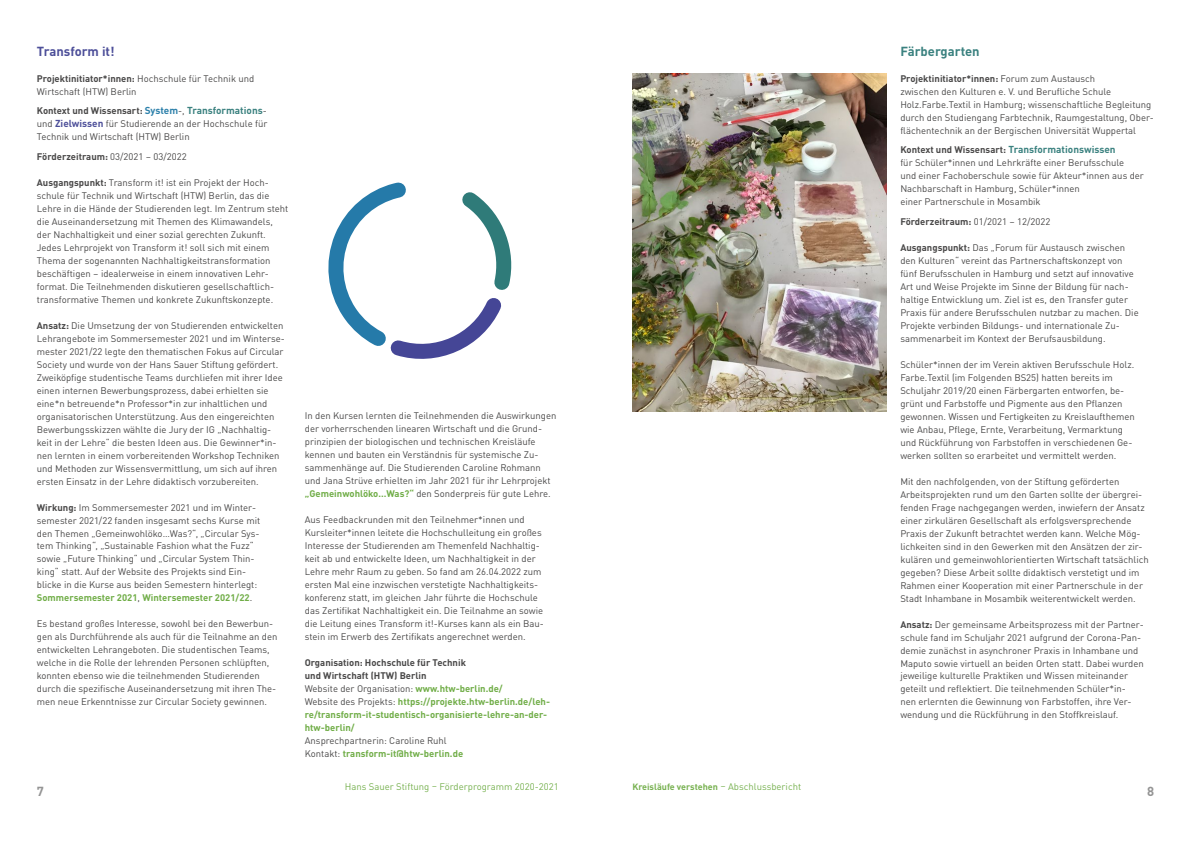
<style>
.page{position:relative;width:1191px;height:842px;background:#fff}
.page>*{position:absolute;margin:0;border:0;box-sizing:border-box;transform-origin:0 0}
.t1{font:700 13px "DINOT";color:#3a817f}
.t2{font:700 13px "DINOT";color:#4d4f99}
.t3{font:700 13px "DINOT";color:#949494}
.t4{font:9.5px/13px "DINOT";color:#494848}
.t5{font:700 9.5px/13px "DINOT";color:#70ad47}
.t6{font:700 9.5px "DINOT";color:#494848}
.t7{font:9.5px "DINOT";color:#77b150}
.t8{font:700 9px "DINOT";color:#77b150}
.s1{font-weight:700}
.s2{font-weight:700;font-size:10px;color:#2c80aa}
.s3{font-weight:700;font-size:10px;color:#3a817f}
.s4{font-weight:700;font-size:10px;color:#4d4f99}
.s5{font-weight:400}
.s6{font-weight:700;color:#70ad47}
.s7{color:#494848}
.s8{font-weight:400;color:#494848}
.s9{font-weight:400;font-size:9.5px}
</style>
<div class="page">
<img style="left:632px;top:73px;width:254px;height:339px">
<svg style="left:328px;top:182px;width:184px;height:177px"></svg>
<h1 class="t2" style="left:37px;top:41px;width:79px">Transform it!</h1>
<p class="t4" style="left:37px;top:71px;width:219px"><span class="s1">Projektinitiator*innen:</span> Hochschule für Technik und<br>Wirtschaft (HTW) Berlin</p>
<p class="t4" style="left:37px;top:103px;width:232px;text-align:justify"><span class="s1">Kontext und Wissensart:</span> <span class="s2">System</span>-, <span class="s3">Transformations&shy;</span>und <span class="s4">Zielwissen</span> für Studierende an der Hochschule für Technik und Wirtschaft (HTW) Berlin</p>
<p class="t6" style="left:37px;top:149px;width:151px">Förderzeitraum: <span class="s5">03/2021 – 03/2022</span></p>
<p class="t4" style="left:37px;top:175px;width:253px"><span class="s1">Ausgangspunkt:</span> Transform it! ist ein Projekt der Hoch&shy;schule für Technik und Wirtschaft (HTW) Berlin, das die Lehre in die Hände der Studierenden legt. Im Zentrum steht die Auseinandersetzung mit Themen des Klimawandels, der Nachhaltigkeit und einer sozial gerechten Zukunft.<br>Jedes Lehrprojekt von Transform it! soll sich mit einem Thema der sogenannten Nachhaltigkeitstransformation beschäftigen – idealerweise in einem innovativen Lehr&shy;format. Die Teilnehmenden diskutieren gesellschaftlich&shy;transformative Themen und konkrete Zukunftskonzepte.</p>
<p class="t4" style="left:37px;top:318px;width:249px"><span class="s1">Ansatz:</span> Die Umsetzung der von Studierenden entwickelten Lehrangebote im Sommersemester 2021 und im Winterse&shy;mester 2021/22 legte den thematischen Fokus auf Circular Society und wurde von der Hans Sauer Stiftung gefördert.<br>Zweiköpfige studentische Teams durchliefen mit ihrer Idee einen internen Bewerbungsprozess, dabei erhielten sie eine*n betreuende*n Professor*in zur inhaltlichen und organisatorischen Unterstützung. Aus den eingereichten Bewerbungsskizzen wählte die Jury der IG „Nachhaltig&shy;keit in der Lehre“ die besten Ideen aus. Die Gewinner*in&shy;nen lernten in einem vorbereitenden Workshop Techniken und Methoden zur Wissensvermittlung, um sich auf ihren ersten Einsatz in der Lehre didaktisch vorzubereiten.</p>
<p class="t4" style="left:37px;top:500px;width:225px"><span class="s1">Wirkung:</span> Im Sommersemester 2021 und im Winter&shy;semester 2021/22 fanden insgesamt sechs Kurse mit den Themen „Gemeinwohlöko…Was?“, „Circular Sys&shy;tem Thinking“, „Sustainable Fashion what the Fuzz“ sowie „Future Thinking“ und „Circular System Thin&shy;king“ statt. Auf der Website des Projekts sind Ein&shy;blicke in die Kurse aus beiden Semestern hinterlegt:<br><span class="s6">Sommersemester 2021</span>, <span class="s6">Wintersemester 2021/22</span>.</p>
<p class="t4" style="left:37px;top:617px;width:242px">Es bestand großes Interesse, sowohl bei den Bewerbun&shy;gen als Durchführende als auch für die Teilnahme an den entwickelten Lehrangeboten. Die studentischen Teams, welche in die Rolle der lehrenden Personen schlüpften, konnten ebenso wie die teilnehmenden Studierenden durch die spezifische Auseinandersetzung mit ihren The&shy;men neue Erkenntnisse zur Circular Society gewinnen.</p>
<p class="t4" style="left:305px;top:409px;width:253px">In den Kursen lernten die Teilnehmenden die Auswirkungen der vorherrschenden linearen Wirtschaft und die Grund&shy;prinzipien der biologischen und technischen Kreisläufe kennen und bauten ein Verständnis für systemische Zu&shy;sammenhänge auf. Die Studierenden Caroline Rohmann und Jana Strüve erhielten im Jahr 2021 für ihr Lehrprojekt <span class="s6">„Gemeinwohlöko…Was?“</span> den Sonderpreis für gute Lehre.</p>
<p class="t4" style="left:305px;top:513px;width:241px">Aus Feedbackrunden mit den Teilnehmer*innen und Kursleiter*innen leitete die Hochschulleitung ein großes Interesse der Studierenden am Themenfeld Nachhaltig&shy;keit ab und entwickelte Ideen, um Nachhaltigkeit in der Lehre mehr Raum zu geben. So fand am 26.04.2022 zum ersten Mal eine inzwischen verstetigte Nachhaltigkeits&shy;konferenz statt, im gleichen Jahr führte die Hochschule das Zertifikat Nachhaltigkeit ein. Die Teilnahme an sowie die Leitung eines Transform it!-Kurses kann als ein Bau&shy;stein im Erwerb des Zertifikats angerechnet werden.</p>
<p class="t5" style="left:305px;top:656px;width:247px"><span class="s7">Organisation: Hochschule für Technik<br>und Wirtschaft (HTW) Berlin<br></span><span class="s8">Website der Organisation:</span> www.htw-berlin.de/<br><span class="s8">Website des Projekts:</span> https://projekte.htw-berlin.de/leh&shy;re/transform-it-studentisch-organisierte-lehre-an-der&shy;htw-berlin/</p>
<p class="t4" style="left:305px;top:734px;width:160px">Ansprechpartnerin: Caroline Ruhl<br>Kontakt: <span class="s6">transform-it@htw-berlin.de</span></p>
<h1 class="t1" style="left:900px;top:41px;width:81px">Färbergarten</h1>
<p class="t4" style="left:900px;top:71px;width:255px"><span class="s1">Projektinitiator*innen:</span> Forum zum Austausch<br>zwischen den Kulturen e. V. und Berufliche Schule Holz.Farbe.Textil in Hamburg; wissenschaftliche Begleitung durch den Studiengang Farbtechnik, Raumgestaltung, Ober&shy;flächentechnik an der Bergischen Universität Wuppertal</p>
<p class="t4" style="left:900px;top:142px;width:245px"><span class="s1">Kontext und Wissensart:</span> <span class="s3">Transformationswissen<br></span>für Schüler*innen und Lehrkräfte einer Berufsschule<br>und einer Fachoberschule sowie für Akteur*innen aus der Nachbarschaft in Hamburg, Schüler*innen<br>einer Partnerschule in Mosambik</p>
<p class="t6" style="left:900px;top:214px;width:151px">Förderzeitraum: <span class="s5">01/2021 – 12/2022</span></p>
<p class="t4" style="left:900px;top:240px;width:240px"><span class="s1">Ausgangspunkt:</span> Das „Forum für Austausch zwischen den Kulturen“ vereint das Partnerschaftskonzept von fünf Berufsschulen in Hamburg und setzt auf innovative Art und Weise Projekte im Sinne der Bildung für nach&shy;haltige Entwicklung um. Ziel ist es, den Transfer guter Praxis für andere Berufsschulen nutzbar zu machen. Die Projekte verbinden Bildungs- und internationale Zu&shy;sammenarbeit im Kontext der Berufsausbildung.</p>
<p class="t4" style="left:900px;top:357px;width:236px">Schüler*innen der im Verein aktiven Berufsschule Holz.<br>Farbe.Textil (im Folgenden BS25) hatten bereits im Schuljahr 2019/20 einen Färbergarten entworfen, be&shy;grünt und Farbstoffe und Pigmente aus den Pflanzen gewonnen. Wissen und Fertigkeiten zu Kreislaufthemen wie Anbau, Pflege, Ernte, Verarbeitung, Vermarktung und Rückführung von Farbstoffen in verschiedenen Ge&shy;werken sollten so erarbeitet und vermittelt werden.</p>
<p class="t4" style="left:900px;top:474px;width:250px">Mit den nachfolgenden, von der Stiftung geförderten Arbeitsprojekten rund um den Garten sollte der übergrei&shy;fenden Frage nachgegangen werden, inwiefern der Ansatz einer zirkulären Gesellschaft als erfolgsversprechende Praxis der Zukunft betrachtet werden kann. Welche Mög&shy;lichkeiten sind in den Gewerken mit den Ansätzen der zir&shy;kulären und gemeinwohlorientierten Wirtschaft tatsächlich gegeben? Diese Arbeit sollte didaktisch verstetigt und im Rahmen einer Kooperation mit einer Partnerschule in der Stadt Inhambane in Mosambik weiterentwickelt werden.</p>
<p class="t4" style="left:900px;top:617px;width:245px"><span class="s1">Ansatz:</span> Der gemeinsame Arbeitsprozess mit der Partner&shy;schule fand im Schuljahr 2021 aufgrund der Corona-Pan&shy;demie zunächst in asynchroner Praxis in Inhambane und Maputo sowie virtuell an beiden Orten statt. Dabei wurden jeweilige kulturelle Praktiken und Wissen miteinander geteilt und reflektiert. Die teilnehmenden Schüler*in&shy;nen erlernten die Gewinnung von Farbstoffen, ihre Ver&shy;wendung und die Rückführung in den Stoffkreislauf.</p>
<p class="t7" style="left:345px;top:779px;width:215px">Hans Sauer Stiftung – Förderprogramm 2020-2021</p>
<p class="t8" style="left:632px;top:780px;width:170px">Kreisläufe verstehen <span class="s9">– Abschlussbericht</span></p>
<h1 class="t3" style="left:37px;top:781px;width:9px">7</h1>
<h1 class="t3" style="left:1147px;top:781px;width:9px">8</h1>
</div>
